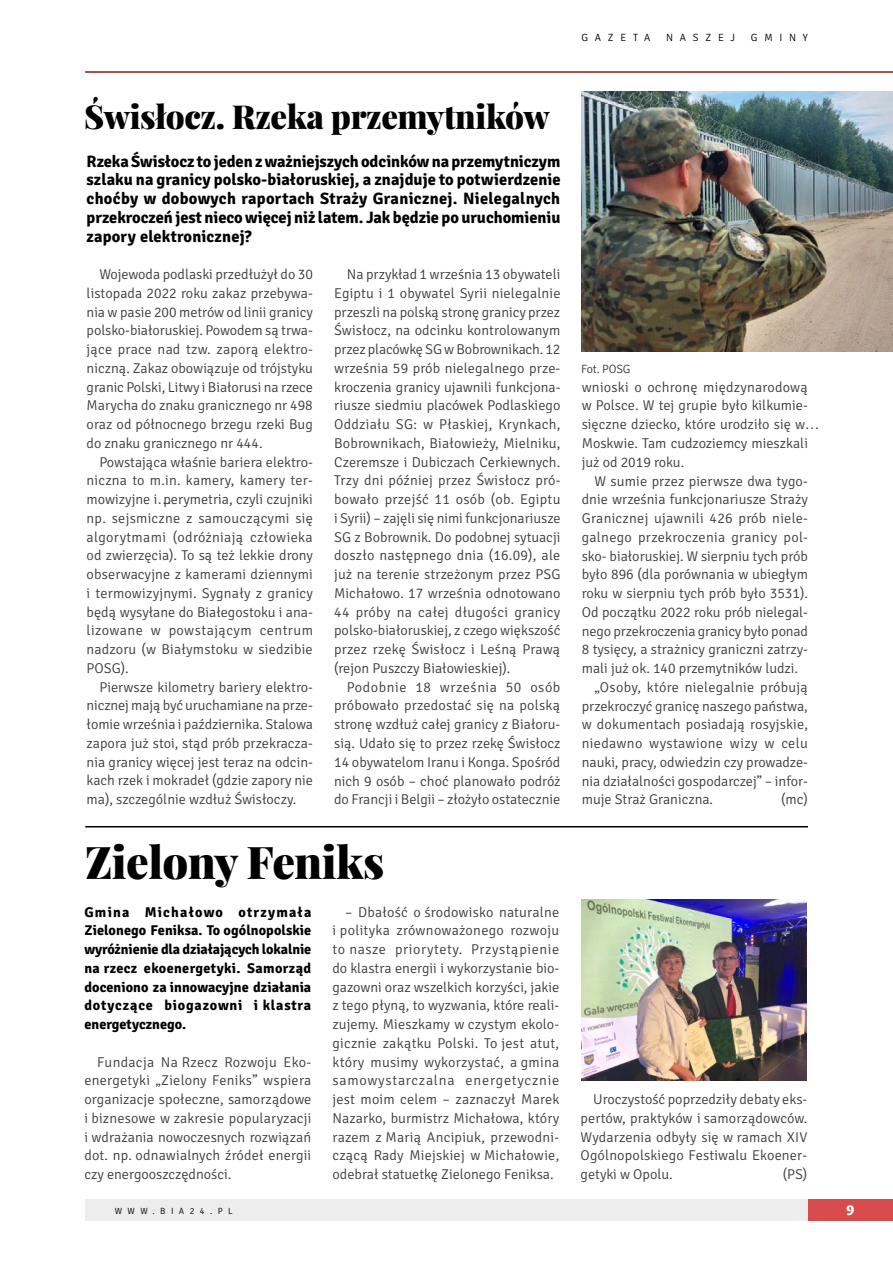
<style>
.page{position:relative;width:893px;height:1263px;background:#fff}
.page>*{position:absolute;margin:0;border:0;box-sizing:border-box;transform-origin:0 0}
.t1{font:900 45px "Playfair Display";letter-spacing:-.01em;color:#000}
.t2{font:900 33px "Playfair Display";letter-spacing:-.01em;color:#000}
.t3{font:700 16.5px/18.8px "Signika";letter-spacing:-.005em;color:#000;text-align:justify}
.t4{font:300 14.25px/18.8px "Signika";color:#3c3c3b;text-align:justify}
.t5{font:700 14.25px/18.8px "Signika";letter-spacing:.025em;color:#000;text-align:justify}
.t6{font:300 14.25px "Signika";letter-spacing:.02em;color:#3c3c3b}
.t7{font:800 13.5px "Costa Ptf";color:#fff}
.t8{font:300 12px "Signika";letter-spacing:-.015em;color:#3c3c3b}
.t9{font:300 10.5px "Signika";letter-spacing:.64em;color:#000}
.t10{font:300 9px "Signika";letter-spacing:.6em;color:#000}
</style>
<div class="page">
<div style="left:85px;top:1199px;width:750px;height:21px;background:#ededed"></div>
<div style="left:808px;top:1199px;width:85px;height:21px;background:#d84b4d"></div>
<hr style="left:85px;top:71px;width:808px;height:2px;background:#a11007">
<img style="left:581px;top:92px;width:312px;height:259px">
<img style="left:581px;top:900px;width:225px;height:180px">
<hr style="left:85px;top:826px;width:723px;height:1px;background:#000">
<p class="t9" style="left:581px;top:31px;width:70px">gazeta</p>
<p class="t9" style="left:666px;top:31px;width:71px">naszej</p>
<p class="t9" style="left:751px;top:31px;width:58px">gminy</p>
<h2 class="t2" style="left:84px;top:95px;width:467px">Świsłocz. Rzeka przemytników</h2>
<p class="t3" style="left:87px;top:152px;width:476px">Rzeka Świsłocz to jeden zważniejszych odcinków na przemytniczym szlaku na granicy polsko-białoruskiej, a znajduje to potwierdzenie choćby w dobowych raportach Straży Granicznej. Nielegalnych przekroczeń jest nieco więcej niż latem. Jak będzie po uruchomieniu zapory elektronicznej?</p>
<p class="t4" style="left:87px;top:265px;width:228px;text-indent:13px">Wojewoda podlaski przedłużył do 30 listopada 2022 roku zakaz przebywa&shy;nia w pasie 200 metrów od linii granicy polsko-białoruskiej. Powodem są trwa&shy;jące prace nad tzw. zaporą elektro&shy;niczną. Zakaz obowiązuje od trójstyku granic Polski, Litwy i Białorusi na rzece Marycha do znaku granicznego nr 498 oraz od północnego brzegu rzeki Bug do znaku granicznego nr 444.</p>
<p class="t4" style="left:87px;top:453px;width:228px;text-indent:13px">Powstająca właśnie bariera elektro&shy;niczna to m.in. kamery, kamery ter&shy;mowizyjne i… perymetria, czyli czujniki np. sejsmiczne z samouczącymi się algorytmami (odróżniają człowieka od zwierzęcia). To są też lekkie drony obserwacyjne z kamerami dziennymi i termowizyjnymi. Sygnały z granicy będą wysyłane do Białegostoku i ana&shy;lizowane w powstającym centrum nadzoru (w Białymstoku w siedzibie POSG).</p>
<p class="t4" style="left:87px;top:678px;width:228px;text-indent:13px">Pierwsze kilometry bariery elektro&shy;nicznej mają być uruchamiane na prze&shy;łomie września i października. Stalowa zapora już stoi, stąd prób przekracza&shy;nia granicy więcej jest teraz na odcin&shy;kach rzek i mokradeł (gdzie zapory nie ma), szczególnie wzdłuż Świsłoczy.</p>
<p class="t4" style="left:334px;top:265px;width:228px;text-indent:13px">N a przykład 1 września 13 obywateli Egiptu i 1 obywatel Syrii nielegalnie przeszli na polską stronę granicy przez Świsłocz, na odcinku kontrolowanym przez placówkę SG w Bobrownikach. 12 września 59 prób nielegalnego prze&shy;kroczenia granicy ujawnili funkcjona&shy;riusze siedmiu placówek Podlaskiego Oddziału SG: w Płaskiej, Krynkach, Bobrownikach, Białowieży, Mielniku, Czeremsze i Dubiczach Cerkiewnych.<br>Trzy dni później przez Świsłocz pró&shy;bowało przejść 11 osób (ob. Egiptu i Syrii) – zajęli się nimi funkcjonariusze SG z Bobrownik. Do podobnej sytuacji doszło następnego dnia (16.09), ale już na terenie strzeżonym przez PSG Michałowo. 17 września odnotowano 44 próby na całej długości granicy polsko-białoruskiej, z czego większość przez rzekę Świsłocz i Leśną Prawą (rejon Puszczy Białowieskiej).</p>
<p class="t4" style="left:334px;top:678px;width:228px;text-indent:13px">Podobnie 18 września 50 osób próbowało przedostać się na polską stronę wzdłuż całej granicy z Białoru&shy;sią. Udało się to przez rzekę Świsłocz 14 obywatelom I ranu i Konga. Spośród nich 9 osób – choć planowało podróż do Francji i Belgii – złożyło ostatecznie</p>
<h1 class="t1" style="left:85px;top:833px;width:301px">Zielony Feniks</h1>
<p class="t5" style="left:84px;top:903px;width:228px">Gmina Michałowo otrzymała Zielonego Feniksa. To ogólnopolskie wyróżnienie dla działających lokalnie na rzecz ekoenergetyki. Samorząd doceniono za innowacyjne działania dotyczące biogazowni i klastra energetycznego.</p>
<p class="t4" style="left:84px;top:1053px;width:228px;text-indent:13px">Fundacja N a Rzecz Rozwoju Eko&shy;energetyki „Zielony Feniks” wspiera organizacje społeczne, samorządowe i biznesowe w zakresie popularyzacji i wdrażania nowoczesnych rozwiązań dot. np. odnawialnych źródeł energii czy energooszczędności.</p>
<p class="t4" style="left:332px;top:903px;width:228px;text-indent:13px">– Dbałość o środowisko naturalne i polityka zrównoważonego rozwoju to nasze priorytety. Przystąpienie do klastra energii i wykorzystanie bio&shy;gazowni oraz wszelkich korzyści, jakie z tego płyną, to wyzwania, które reali&shy;zujemy. Mieszkamy w czystym ekolo&shy;gicznie zakątku Polski. To jest atut, który musimy wykorzystać, a gmina samowystarczalna energetycznie jest moim celem – zaznaczył Marek N azarko, burmistrz Michałowa, który razem z Marią Ancipiuk, przewodni&shy;czącą Rady Miejskiej w Michałowie, odebrał statuetkę Zielonego Feniksa.</p>
<p class="t8" style="left:581px;top:362px;width:51px">Fot. POSG</p>
<p class="t4" style="left:582px;top:378px;width:228px">wnioski o ochronę międzynarodową w Polsce. W tej grupie było kilkumie&shy;sięczne dziecko, które urodziło się w… Moskwie. Tam cudzoziemcy mieszkali już od 2019 roku.</p>
<p class="t4" style="left:594px;top:472px;width:215px">W sumie przez pierwsze dwa tygo-</p>
<p class="t4" style="left:582px;top:490px;width:228px">dnie września funkcjonariusze Straży</p>
<p class="t6" style="left:582px;top:510px;width:228px">Granicznej ujawnili 426 prób niele-</p>
<p class="t6" style="left:582px;top:529px;width:228px">galnego przekroczenia granicy pol-</p>
<p class="t4" style="left:582px;top:547px;width:228px">sko- białoruskiej. W sierpniu tych prób</p>
<p class="t4" style="left:582px;top:565px;width:228px">było 896 (dla porównania w ubiegłym</p>
<p class="t4" style="left:582px;top:584px;width:228px">roku w sierpniu tych prób było 3531).</p>
<p class="t4" style="left:582px;top:603px;width:228px">Od początku 2022 roku prób nielegal-</p>
<p class="t4" style="left:582px;top:622px;width:228px">nego przekroczenia granicy było ponad</p>
<p class="t4" style="left:582px;top:640px;width:228px">8 tysięcy, a strażnicy graniczni zatrzy-</p>
<p class="t4" style="left:582px;top:659px;width:218px">mali już ok. 140 przemytników ludzi.</p>
<p class="t6" style="left:594px;top:679px;width:215px">„Osoby, które nielegalnie próbują</p>
<p class="t4" style="left:582px;top:697px;width:228px">przekroczyć granicę naszego państwa,</p>
<p class="t4" style="left:582px;top:715px;width:228px">w dokumentach posiadają rosyjskie,</p>
<p class="t4" style="left:582px;top:734px;width:228px">niedawno wystawione wizy w celu</p>
<p class="t4" style="left:582px;top:753px;width:228px">nauki, pracy, odwiedzin czy prowadze-</p>
<p class="t4" style="left:582px;top:772px;width:228px">nia działalności gospodarczej” – infor-</p>
<p class="t4" style="left:582px;top:790px;width:133px">muje Straż Graniczna.</p>
<p class="t4" style="left:781px;top:790px;width:28px">(mc)</p>
<p class="t4" style="left:580px;top:1090px;width:228px;text-indent:13px">Uroczystość poprzedziły debaty eks&shy;pertów, praktyków i samorządowców.<br>Wydarzenia odbyły się w ramach XIV Ogólnopolskiego Festiwalu Ekoener&shy;getyki w Opolu.</p>
<p class="t4" style="left:783px;top:1165px;width:26px">(PS)</p>
<p class="t10" style="left:115px;top:1206px;width:119px">www.bia24.pl</p>
<p class="t7" style="left:846px;top:1202px;width:9px">9</p>
</div>
